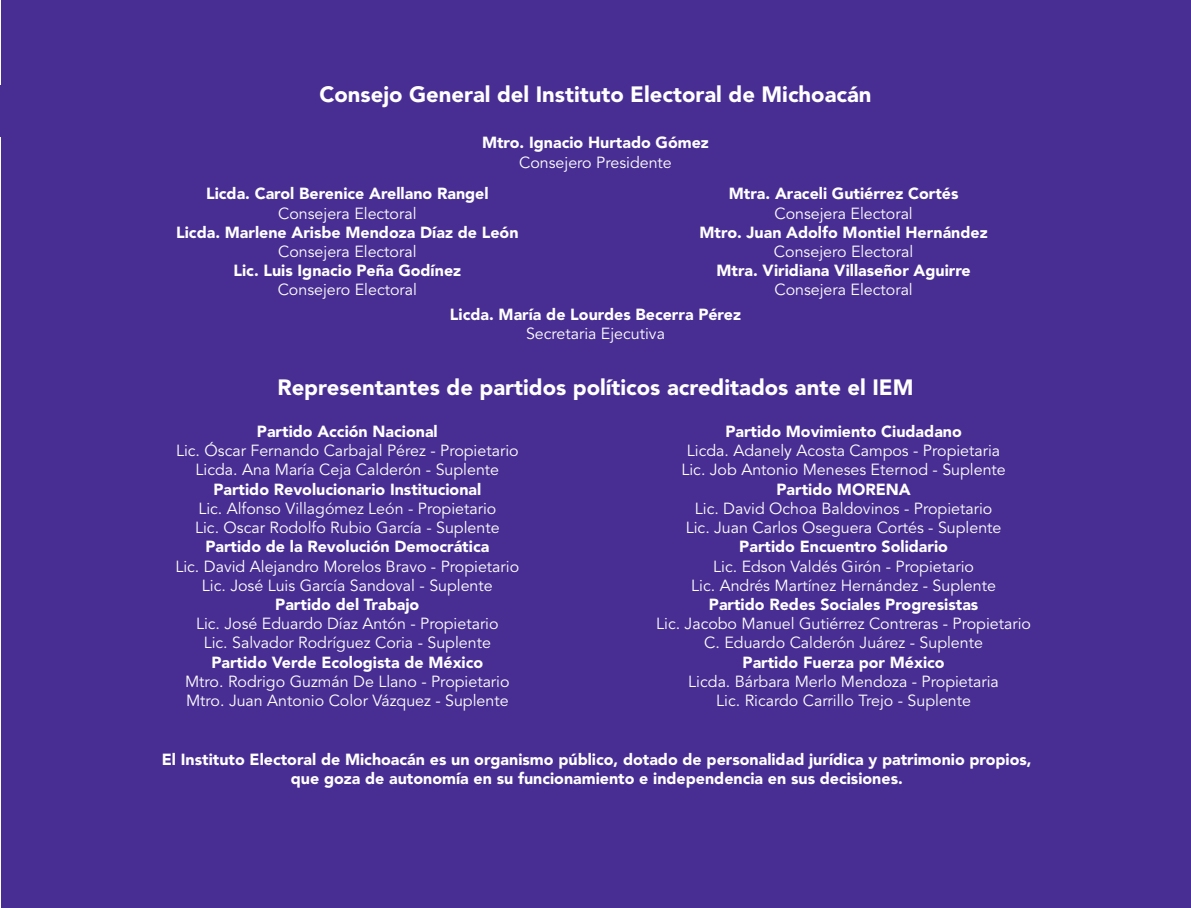
<style>
.page{position:relative;width:1191px;height:908px;background:#fff}
.page>*{position:absolute;margin:0;border:0;box-sizing:border-box;transform-origin:0 0}
.t1{font:900 22px "Avenir LT Std";color:#fff}
.t2{font:16px/19.2px "Avenir LT Std";color:#fff;text-align:center}
.t3{font:900 16px/19.2px "Avenir LT Std";color:#fff;text-align:center}
</style>
<div class="page">
<div style="left:1px;top:0;width:1190px;height:907px;background:#482e92"></div>
<h1 class="t1" style="left:319px;top:81px;width:553px">Consejo General del Instituto Electoral de Michoacán</h1>
<p class="t3" style="left:482px;top:133px;width:228px">Mtro. Ignacio Hurtado Gómez</p>
<p class="t2" style="left:519px;top:153px;width:154px">Consejero Presidente</p>
<p class="t3" style="left:729px;top:184px;width:231px">Mtra. Araceli Gutiérrez Cortés</p>
<p class="t2" style="left:774px;top:204px;width:140px">Consejera Electoral</p>
<p class="t3" style="left:699px;top:222px;width:290px">Mtro. Juan Adolfo Montiel Hernández</p>
<p class="t2" style="left:774px;top:242px;width:141px">Consejero Electoral</p>
<p class="t3" style="left:716px;top:261px;width:256px">Mtra. Viridiana Villaseñor Aguirre</p>
<p class="t2" style="left:774px;top:281px;width:140px">Consejera Electoral</p>
<p class="t3" style="left:450px;top:304px;width:292px">Licda. María de Lourdes Becerra Pérez</p>
<p class="t2" style="left:526px;top:324px;width:140px">Secretaria Ejecutiva</p>
<p class="t3" style="left:206px;top:184px;width:284px">Licda. Carol Berenice Arellano Rangel</p>
<p class="t2" style="left:278px;top:204px;width:140px">Consejera Electoral</p>
<p class="t3" style="left:176px;top:222px;width:344px">Licda. Marlene Arisbe Mendoza Díaz de León</p>
<p class="t2" style="left:278px;top:242px;width:140px">Consejera Electoral</p>
<p class="t3" style="left:233px;top:261px;width:229px">Lic. Luis Ignacio Peña Godínez</p>
<p class="t2" style="left:278px;top:281px;width:141px">Consejero Electoral</p>
<h1 class="t1" style="left:277px;top:374px;width:637px">Representantes de partidos políticos acreditados ante el IEM</h1>
<p class="t3" style="left:257px;top:421px;width:182px">Partido Acción Nacional</p>
<p class="t2" style="left:176px;top:441px;width:344px">Lic. Óscar Fernando Carbajal Pérez - Propietario<br>Licda. Ana María Ceja Calderón - Suplente</p>
<p class="t3" style="left:213px;top:479px;width:269px">Partido Revolucionario Institucional</p>
<p class="t2" style="left:195px;top:499px;width:306px;text-align:left">Lic. Alfonso Villagómez León - Propietario<br>Lic. Oscar Rodolfo Rubio García - Suplente</p>
<p class="t3" style="left:205px;top:537px;width:285px">Partido de la Revolución Democrática</p>
<p class="t2" style="left:175px;top:556px;width:345px">Lic. David Alejandro Morelos Bravo - Propietario<br>Lic. José Luis García Sandoval - Suplente</p>
<p class="t3" style="left:275px;top:594px;width:146px">Partido del Trabajo</p>
<p class="t2" style="left:196px;top:614px;width:304px">Lic. José Eduardo Díaz Antón - Propietario<br>Lic. Salvador Rodríguez Coria - Suplente</p>
<p class="t3" style="left:211px;top:652px;width:273px">Partido Verde Ecologista de México</p>
<p class="t2" style="left:185px;top:671px;width:326px;text-align:left">Mtro. Rodrigo Guzmán De Llano - Propietario<br>Mtro. Juan Antonio Color Vázquez - Suplente</p>
<p class="t3" style="left:725px;top:421px;width:238px">Partido Movimiento Ciudadano</p>
<p class="t2" style="left:681px;top:441px;width:326px">Licda. Adanely Acosta Campos - Propietaria<br>Lic. Job Antonio Meneses Eternod - Suplente</p>
<p class="t3" style="left:776px;top:479px;width:136px">Partido MORENA</p>
<p class="t2" style="left:686px;top:499px;width:317px">Lic. David Ochoa Baldovinos - Propietario<br>Lic. Juan Carlos Oseguera Cortés - Suplente</p>
<p class="t3" style="left:739px;top:537px;width:210px">Partido Encuentro Solidario</p>
<p class="t2" style="left:691px;top:556px;width:306px">Lic. Edson Valdés Girón - Propietario<br>Lic. Andrés Martínez Hernández - Suplente</p>
<p class="t3" style="left:709px;top:594px;width:271px">Partido Redes Sociales Progresistas</p>
<p class="t2" style="left:656px;top:614px;width:376px">Lic. Jacobo Manuel Gutiérrez Contreras - Propietario<br>C. Eduardo Calderón Juárez - Suplente</p>
<p class="t3" style="left:742px;top:652px;width:204px">Partido Fuerza por México</p>
<p class="t2" style="left:688px;top:671px;width:312px">Licda. Bárbara Merlo Mendoza - Propietaria<br>Lic. Ricardo Carrillo Trejo - Suplente</p>
<p class="t3" style="left:162px;top:749px;width:871px">El Instituto Electoral de Michoacán es un organismo público, dotado de personalidad jurídica y patrimonio propios, que goza de autonomía en su funcionamiento e independencia en sus decisiones.</p>
</div>
